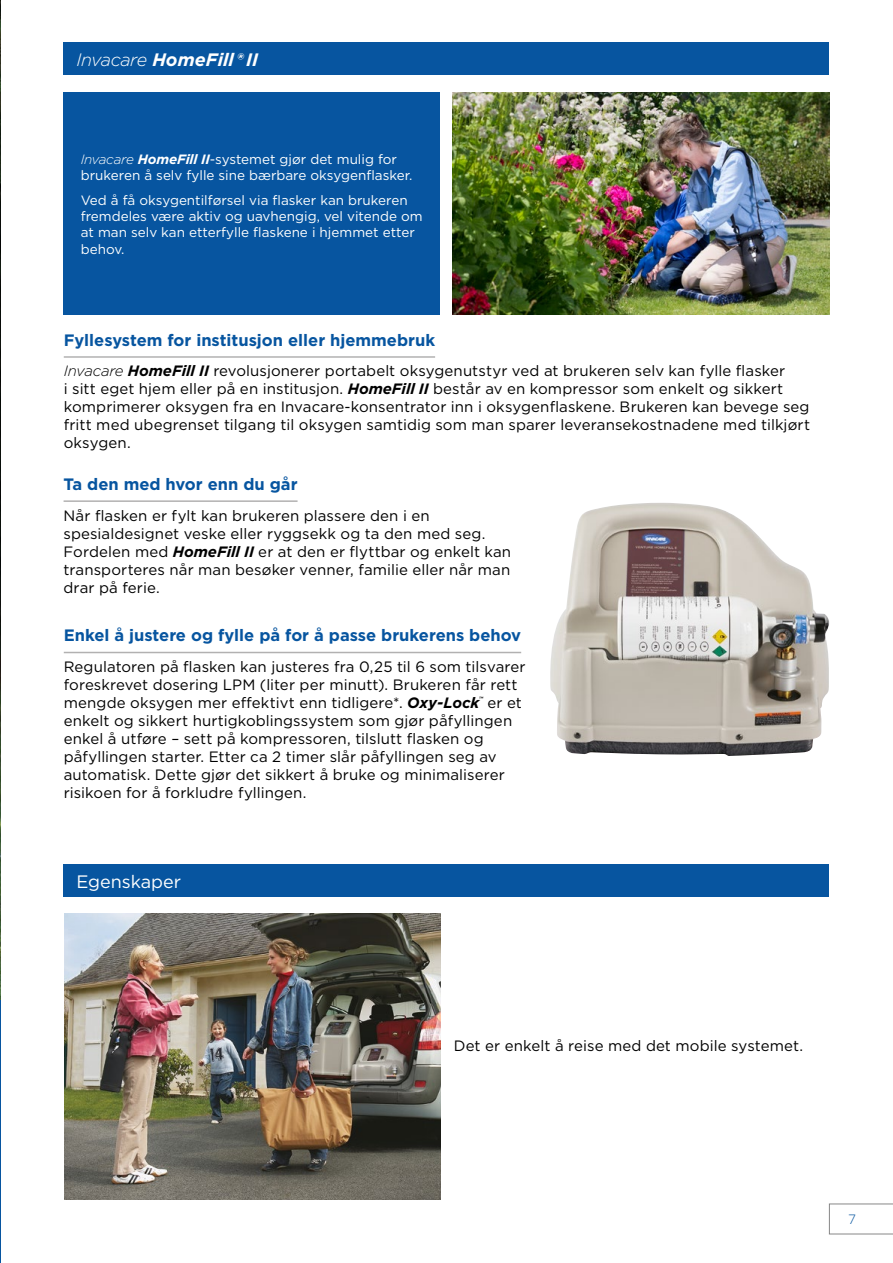
<style>
.page{position:relative;width:893px;height:1263px;background:#fff}
.page>*{position:absolute;margin:0;border:0;box-sizing:border-box;transform-origin:0 0}
.t1{font:italic 700 18px "Gotham";color:#fff}
.t2{font:18px "Gotham";color:#fff}
.t3{font:700 16.5px "Gotham";color:#0755a0}
.t4{font:15px/18px "Gotham";letter-spacing:.005em;color:#000}
.t5{font:13.5px/16.2px "Gotham";color:#fff}
.t6{font:300 13.5px "Gotham";color:#0755a0}
.t7{font:italic 700 6.15px "Gotham";color:#000}
.s1{font-weight:300}
.s2{font-weight:300;font-style:italic}
.s3{font-weight:700;font-style:italic}
</style>
<div class="page">
<div style="left:0;top:999px;width:13px;height:264px;background:#0755a0"></div>
<img style="left:0;top:0;width:1px;height:999px">
<img style="left:453px;top:92px;width:376px;height:222px">
<img style="left:550px;top:503px;width:279px;height:253px">
<img style="left:64px;top:913px;width:376px;height:286px">
<hr style="left:64px;top:356px;width:371px;height:2px;background:#b2b1b1">
<hr style="left:64px;top:500px;width:234px;height:2px;background:#b2b1b1">
<hr style="left:64px;top:652px;width:457px;height:1px;background:#b2b1b1">
<div style="left:64px;top:43px;width:765px;height:32px;background:#0755a0"></div>
<div style="left:64px;top:92px;width:376px;height:222px;background:#0755a0"></div>
<div style="left:64px;top:864px;width:765px;height:33px;background:#0755a0"></div>
<div style="left:1px;top:0;width:20px;height:1263px;background:#fff"></div>
<svg style="left:829px;top:1204px;width:64px;height:30px"></svg>
<p class="t1" style="left:77px;top:48px;width:183px"><span class="s1">Invacare</span> HomeFill ® II</p>
<p class="t5" style="left:81px;top:151px;width:333px"><span class="s2">Invacare</span> <span class="s3">HomeFill II</span>-systemet gjør det mulig for brukeren å selv fylle sine bærbare oksygenflasker.</p>
<p class="t5" style="left:81px;top:192px;width:343px">Ved å få oksygentilførsel via flasker kan brukeren fremdeles være aktiv og uavhengig, vel vitende om at man selv kan etterfylle flaskene i hjemmet etter behov.</p>
<p class="t3" style="left:64px;top:329px;width:373px">Fyllesystem for institusjon eller hjemmebruk</p>
<p class="t4" style="left:64px;top:362px;width:748px"><span class="s2">Invacare</span> <span class="s3">HomeFill II</span> revolusjonerer portabelt oksygenutstyr ved at brukeren selv kan fylle flasker<br>i sitt eget hjem eller på en institusjon. <span class="s3">HomeFill II</span> består av en kompressor som enkelt og sikkert komprimerer oksygen fra en Invacare-konsentrator inn i oksygenflaskene. Brukeren kan bevege seg fritt med ubegrenset tilgang til oksygen samtidig som man sparer leveransekostnadene med tilkjørt oksygen.</p>
<p class="t3" style="left:64px;top:473px;width:235px">Ta den med hvor enn du går</p>
<p class="t4" style="left:64px;top:506px;width:449px">Når flasken er fylt kan brukeren plassere den i en spesialdesignet veske eller ryggsekk og ta den med seg.<br>Fordelen med <span class="s3">HomeFill II</span> er at den er flyttbar og enkelt kan transporteres når man besøker venner, familie eller når man drar på ferie.</p>
<p class="t3" style="left:64px;top:624px;width:459px">Enkel å justere og fylle på for å passe brukerens behov</p>
<p class="t4" style="left:64px;top:657px;width:463px">Regulatoren på flasken kan justeres fra 0,25 til 6 som tilsvarer foreskrevet dosering LPM (liter per minutt). Brukeren får rett mengde oksygen mer effektivt enn tidligere*. <span class="s3">Oxy-Lock</span></p>
<p class="t7" style="left:479px;top:695px;width:6px">™</p>
<p class="t4" style="left:64px;top:693px;width:460px;text-indent:424px">er et enkelt og sikkert hurtigkoblingssystem som gjør påfyllingen enkel å utføre – sett på kompressoren, tilslutt flasken og påfyllingen starter. Etter ca 2 timer slår påfyllingen seg av automatisk. Dette gjør det sikkert å bruke og minimaliserer risikoen for å forkludre fyllingen.</p>
<p class="t2" style="left:77px;top:870px;width:106px">Egenskaper</p>
<p class="t4" style="left:454px;top:1037px;width:351px">Det er enkelt å reise med det mobile systemet.</p>
<p class="t6" style="left:848px;top:1211px;width:9px">7</p>
</div>
